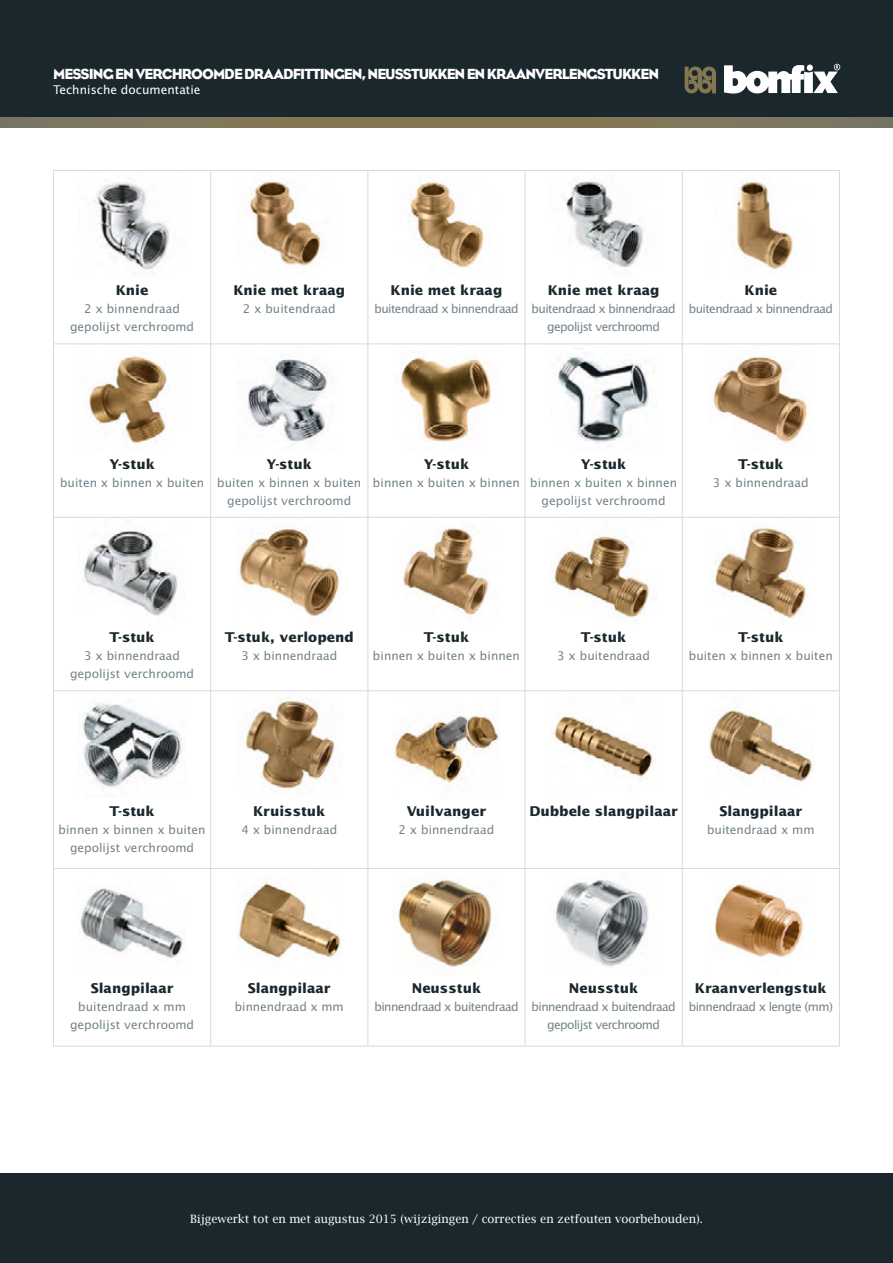
<style>
.page{position:relative;width:893px;height:1263px;background:#fff}
.page>*{position:absolute;margin:0;border:0;box-sizing:border-box;transform-origin:0 0}
.Header_titel_wit{font:15px "Eagle";letter-spacing:-.06em;color:#fff}
.t1{font:700 13.5px "Lucida Sans Std";color:#1a272c}
.t2{font:12px "Lucida Sans Std";color:#73828a}
.t3{font:12px "Lucida Sans Std";letter-spacing:-.05em;color:#73828a}
.Header_subtitel_wit{font:12px "Lucida Sans Std";color:#fff}
.t4{font:11.55px "Lucida Bright";color:#fff}
</style>
<div class="page">
<div style="left:0;top:21px;width:440px;height:107px;background:#82775a"></div>
<div style="left:440px;top:21px;width:453px;height:107px;background:#82775a"></div>
<div style="left:0;top:1174px;width:893px;height:89px;background:#1a272c"></div>
<div style="left:0;top:0;width:893px;height:117px;background:#1a272c"></div>
<svg style="left:685px;top:66px;width:31px;height:28px"></svg>
<svg style="left:724px;top:64px;width:116px;height:30px"></svg>
<hr style="left:53px;top:171px;width:1px;height:173px;background:#dadada">
<hr style="left:210px;top:171px;width:1px;height:173px;background:#dadada">
<hr style="left:367px;top:171px;width:1px;height:173px;background:#dadada">
<hr style="left:525px;top:171px;width:1px;height:173px;background:#dadada">
<hr style="left:682px;top:171px;width:1px;height:173px;background:#dadada">
<hr style="left:839px;top:171px;width:1px;height:173px;background:#dadada">
<hr style="left:53px;top:344px;width:1px;height:173px;background:#dadada">
<hr style="left:210px;top:344px;width:1px;height:173px;background:#dadada">
<hr style="left:367px;top:344px;width:1px;height:173px;background:#dadada">
<hr style="left:525px;top:344px;width:1px;height:173px;background:#dadada">
<hr style="left:682px;top:344px;width:1px;height:173px;background:#dadada">
<hr style="left:839px;top:344px;width:1px;height:173px;background:#dadada">
<hr style="left:53px;top:518px;width:1px;height:172px;background:#dadada">
<hr style="left:210px;top:518px;width:1px;height:172px;background:#dadada">
<hr style="left:367px;top:518px;width:1px;height:172px;background:#dadada">
<hr style="left:525px;top:518px;width:1px;height:172px;background:#dadada">
<hr style="left:682px;top:518px;width:1px;height:172px;background:#dadada">
<hr style="left:839px;top:518px;width:1px;height:172px;background:#dadada">
<hr style="left:53px;top:691px;width:1px;height:177px;background:#dadada">
<hr style="left:210px;top:691px;width:1px;height:177px;background:#dadada">
<hr style="left:367px;top:691px;width:1px;height:177px;background:#dadada">
<hr style="left:525px;top:691px;width:1px;height:177px;background:#dadada">
<hr style="left:682px;top:691px;width:1px;height:177px;background:#dadada">
<hr style="left:839px;top:691px;width:1px;height:177px;background:#dadada">
<hr style="left:53px;top:869px;width:1px;height:177px;background:#dadada">
<hr style="left:210px;top:869px;width:1px;height:177px;background:#dadada">
<hr style="left:367px;top:869px;width:1px;height:177px;background:#dadada">
<hr style="left:525px;top:869px;width:1px;height:177px;background:#dadada">
<hr style="left:682px;top:869px;width:1px;height:177px;background:#dadada">
<hr style="left:839px;top:869px;width:1px;height:177px;background:#dadada">
<hr style="left:53px;top:1046px;width:158px;height:1px;background:#dadada">
<hr style="left:211px;top:1046px;width:157px;height:1px;background:#dadada">
<hr style="left:368px;top:1046px;width:157px;height:1px;background:#dadada">
<hr style="left:525px;top:1046px;width:157px;height:1px;background:#dadada">
<hr style="left:682px;top:1046px;width:158px;height:1px;background:#dadada">
<img style="left:93px;top:182px;width:76px;height:88px">
<img style="left:250px;top:178px;width:75px;height:88px">
<img style="left:409px;top:180px;width:75px;height:88px">
<img style="left:565px;top:178px;width:79px;height:90px">
<img style="left:733px;top:179px;width:60px;height:91px">
<img style="left:87px;top:355px;width:80px;height:89px">
<img style="left:243px;top:357px;width:85px;height:85px">
<img style="left:401px;top:357px;width:90px;height:85px">
<img style="left:557px;top:356px;width:92px;height:88px">
<img style="left:710px;top:356px;width:98px;height:88px">
<img style="left:83px;top:530px;width:95px;height:86px">
<img style="left:239px;top:527px;width:102px;height:90px">
<img style="left:403px;top:528px;width:86px;height:89px">
<img style="left:554px;top:534px;width:97px;height:83px">
<img style="left:715px;top:525px;width:93px;height:94px">
<img style="left:79px;top:691px;width:106px;height:97px">
<img style="left:236px;top:691px;width:106px;height:98px">
<img style="left:393px;top:691px;width:107px;height:92px">
<img style="left:550px;top:691px;width:107px;height:89px">
<img style="left:708px;top:691px;width:106px;height:91px">
<img style="left:80px;top:887px;width:105px;height:71px">
<img style="left:238px;top:881px;width:104px;height:78px">
<img style="left:398px;top:880px;width:94px;height:87px">
<img style="left:556px;top:880px;width:93px;height:87px">
<img style="left:715px;top:884px;width:88px;height:73px">
<hr style="left:53px;top:690px;width:158px;height:1px;background:#dadada">
<hr style="left:211px;top:690px;width:157px;height:1px;background:#dadada">
<hr style="left:368px;top:690px;width:157px;height:1px;background:#dadada">
<hr style="left:525px;top:690px;width:157px;height:1px;background:#dadada">
<hr style="left:682px;top:690px;width:158px;height:1px;background:#dadada">
<hr style="left:53px;top:868px;width:158px;height:1px;background:#dadada">
<hr style="left:211px;top:868px;width:157px;height:1px;background:#dadada">
<hr style="left:368px;top:868px;width:157px;height:1px;background:#dadada">
<hr style="left:525px;top:868px;width:157px;height:1px;background:#dadada">
<hr style="left:682px;top:868px;width:158px;height:1px;background:#dadada">
<hr style="left:53px;top:344px;width:158px;height:1px;background:#dadada">
<hr style="left:211px;top:344px;width:157px;height:1px;background:#dadada">
<hr style="left:368px;top:344px;width:157px;height:1px;background:#dadada">
<hr style="left:525px;top:344px;width:157px;height:1px;background:#dadada">
<hr style="left:682px;top:344px;width:158px;height:1px;background:#dadada">
<hr style="left:53px;top:170px;width:158px;height:1px;background:#dadada">
<hr style="left:211px;top:170px;width:157px;height:1px;background:#dadada">
<hr style="left:368px;top:170px;width:157px;height:1px;background:#dadada">
<hr style="left:525px;top:170px;width:157px;height:1px;background:#dadada">
<hr style="left:682px;top:170px;width:158px;height:1px;background:#dadada">
<hr style="left:53px;top:517px;width:158px;height:1px;background:#dadada">
<hr style="left:211px;top:517px;width:157px;height:1px;background:#dadada">
<hr style="left:368px;top:517px;width:157px;height:1px;background:#dadada">
<hr style="left:525px;top:517px;width:157px;height:1px;background:#dadada">
<hr style="left:682px;top:517px;width:158px;height:1px;background:#dadada">
<p class="Header_titel_wit" style="left:53px;top:65px;width:607px">MESSING EN VERCHROOMDE DRAADFITTINGEN, NEUSSTUKKEN EN KRAANVERLENGSTUKKEN</p>
<p class="Header_subtitel_wit" style="left:53px;top:82px;width:149px">Technische documentatie</p>
<p class="t1" style="left:116px;top:283px;width:34px">Knie</p>
<p class="t2" style="left:84px;top:302px;width:97px">2 x binnendraad</p>
<p class="t2" style="left:70px;top:320px;width:126px">gepolijst verchroomd</p>
<p class="t1" style="left:233px;top:283px;width:113px">Knie met kraag</p>
<p class="t2" style="left:243px;top:302px;width:94px">2 x buitendraad</p>
<p class="t1" style="left:391px;top:283px;width:113px">Knie met kraag</p>
<p class="t3" style="left:374px;top:302px;width:146px">buitendraad x binnendraad</p>
<p class="t1" style="left:548px;top:283px;width:113px">Knie met kraag</p>
<p class="t3" style="left:532px;top:302px;width:146px">buitendraad x binnendraad</p>
<p class="t3" style="left:547px;top:320px;width:114px">gepolijst verchroomd</p>
<p class="t1" style="left:744px;top:283px;width:34px">Knie</p>
<p class="t3" style="left:689px;top:302px;width:146px">buitendraad x binnendraad</p>
<p class="t1" style="left:109px;top:456px;width:47px">Y-stuk</p>
<p class="t2" style="left:60px;top:475px;width:146px">buiten x binnen x buiten</p>
<p class="t1" style="left:267px;top:456px;width:47px">Y-stuk</p>
<p class="t2" style="left:217px;top:475px;width:146px">buiten x binnen x buiten</p>
<p class="t2" style="left:227px;top:493px;width:126px">gepolijst verchroomd</p>
<p class="t1" style="left:424px;top:456px;width:47px">Y-stuk</p>
<p class="t2" style="left:373px;top:475px;width:149px">binnen x buiten x binnen</p>
<p class="t1" style="left:581px;top:456px;width:47px">Y-stuk</p>
<p class="t2" style="left:530px;top:475px;width:149px">binnen x buiten x binnen</p>
<p class="t2" style="left:542px;top:493px;width:126px">gepolijst verchroomd</p>
<p class="t1" style="left:738px;top:456px;width:47px">T-stuk</p>
<p class="t2" style="left:713px;top:475px;width:97px">3 x binnendraad</p>
<p class="t1" style="left:109px;top:630px;width:47px">T-stuk</p>
<p class="t2" style="left:84px;top:649px;width:97px">3 x binnendraad</p>
<p class="t2" style="left:70px;top:667px;width:126px">gepolijst verchroomd</p>
<p class="t1" style="left:225px;top:630px;width:131px">T-stuk, verlopend</p>
<p class="t2" style="left:241px;top:649px;width:97px">3 x binnendraad</p>
<p class="t1" style="left:424px;top:630px;width:47px">T-stuk</p>
<p class="t2" style="left:373px;top:649px;width:149px">binnen x buiten x binnen</p>
<p class="t1" style="left:581px;top:630px;width:47px">T-stuk</p>
<p class="t2" style="left:557px;top:649px;width:94px">3 x buitendraad</p>
<p class="t1" style="left:738px;top:630px;width:47px">T-stuk</p>
<p class="t2" style="left:689px;top:649px;width:146px">buiten x binnen x buiten</p>
<p class="t1" style="left:109px;top:803px;width:47px">T-stuk</p>
<p class="t2" style="left:59px;top:822px;width:149px">binnen x binnen x buiten</p>
<p class="t2" style="left:70px;top:840px;width:126px">gepolijst verchroomd</p>
<p class="t1" style="left:253px;top:803px;width:74px">Kruisstuk</p>
<p class="t2" style="left:241px;top:822px;width:97px">4 x binnendraad</p>
<p class="t1" style="left:407px;top:803px;width:81px">Vuilvanger</p>
<p class="t2" style="left:399px;top:822px;width:97px">2 x binnendraad</p>
<p class="t1" style="left:529px;top:803px;width:150px">Dubbele slangpilaar</p>
<p class="t1" style="left:719px;top:803px;width:84px">Slangpilaar</p>
<p class="t2" style="left:707px;top:822px;width:109px">buitendraad x mm</p>
<p class="t1" style="left:91px;top:981px;width:84px">Slangpilaar</p>
<p class="t2" style="left:78px;top:1000px;width:109px">buitendraad x mm</p>
<p class="t2" style="left:70px;top:1018px;width:126px">gepolijst verchroomd</p>
<p class="t1" style="left:248px;top:981px;width:84px">Slangpilaar</p>
<p class="t2" style="left:235px;top:1000px;width:110px">binnendraad x mm</p>
<p class="t1" style="left:412px;top:981px;width:71px">Neusstuk</p>
<p class="t3" style="left:374px;top:1000px;width:146px">binnendraad x buitendraad</p>
<p class="t1" style="left:569px;top:981px;width:71px">Neusstuk</p>
<p class="t3" style="left:532px;top:1000px;width:146px">binnendraad x buitendraad</p>
<p class="t3" style="left:547px;top:1018px;width:114px">gepolijst verchroomd</p>
<p class="t1" style="left:695px;top:981px;width:133px">Kraanverlengstuk</p>
<p class="t3" style="left:689px;top:1000px;width:146px">binnendraad x lengte (mm)</p>
<p class="t4" style="left:190px;top:1212px;width:514px">Bijgewerkt tot en met augustus 2015 (wijzigingen / correcties en zetfouten voorbehouden).</p>
</div>
